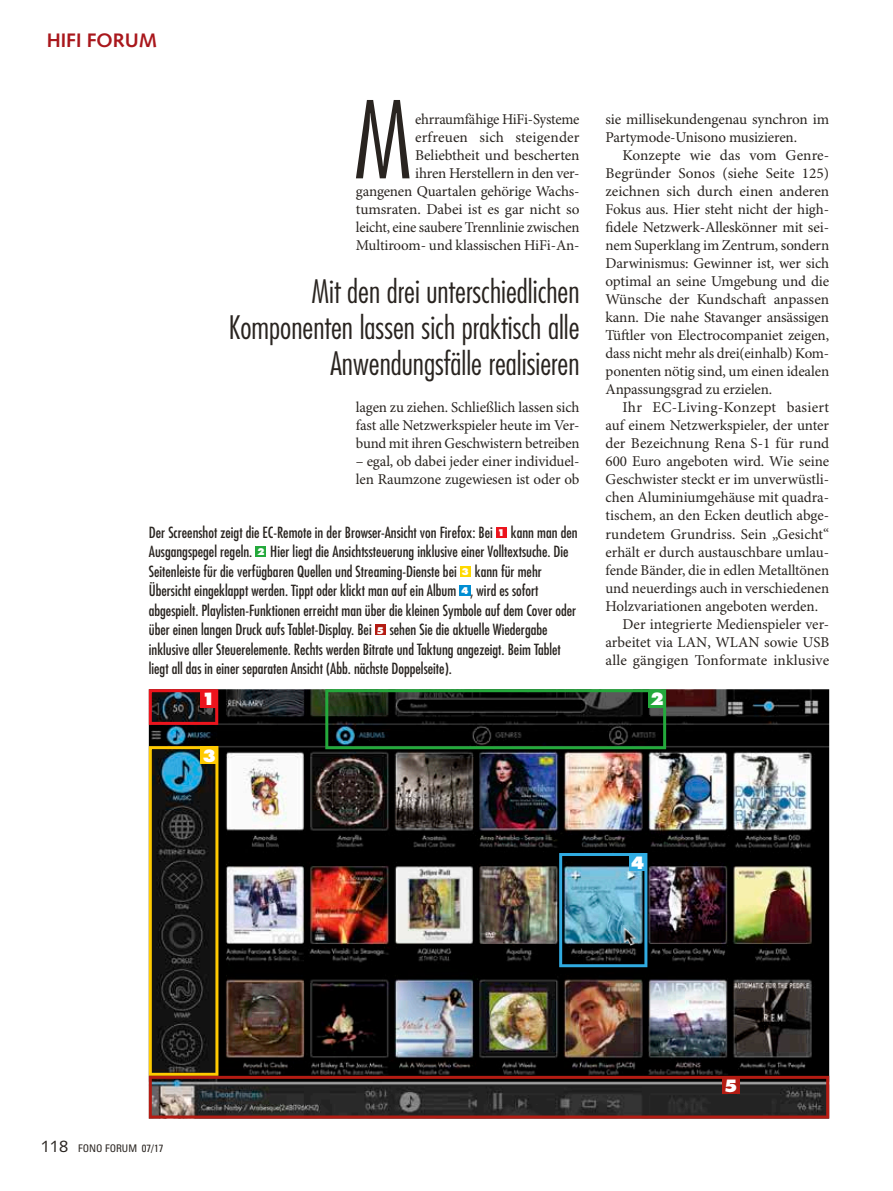
<style>
.page{position:relative;width:893px;height:1191px;background:#fff}
.page>*{position:absolute;margin:0;border:0;box-sizing:border-box;transform-origin:0 0}
.t1{font:300 condensed 103.95px "Futura Std";color:#292420}
.t2{font:300 condensed 31.5px/36px "Futura Std";color:#292420;text-align:right}
.t3{font:700 19.5px "Syntax";color:#a9171c}
.t4{font:800 16.5px "Futura Std";color:#fff}
.t5{font:15px/18px "Minion Pro";letter-spacing:-.01em;color:#292420;text-align:justify}
.t6{font:condensed 15px/19.5px "Futura Std";color:#292420}
.t7{font:15px "Minion Pro";letter-spacing:.015em;color:#292420}
.t8{font:condensed 10.5px "Univers LT Std";color:#292420}
.s1{font-weight:800;font-stretch:normal;font-size:9px;color:#fff}
.s2{font-family:"Syntax";font-stretch:normal;font-size:16.5px}
</style>
<div class="page">
<img style="left:149px;top:689px;width:680px;height:429px">
<div style="left:200px;top:690px;width:17px;height:17px;background:#ec141d"></div>
<div style="left:201px;top:747px;width:17px;height:17px;background:#ffca00"></div>
<div style="left:648px;top:690px;width:18px;height:17px;background:#24a93c"></div>
<div style="left:629px;top:853px;width:17px;height:17px;background:#30abe1"></div>
<div style="left:722px;top:1076px;width:17px;height:17px;background:#b41c13"></div>
<div style="left:496px;top:527px;width:11px;height:10px;background:#ec141d"></div>
<div style="left:255px;top:546px;width:11px;height:11px;background:#24a93c"></div>
<div style="left:460px;top:566px;width:10px;height:10px;background:#ffd900"></div>
<div style="left:459px;top:585px;width:11px;height:11px;background:#008ed3"></div>
<div style="left:375px;top:624px;width:10px;height:11px;background:#b41c13"></div>
<h3 class="t3" style="left:47px;top:29px;width:112px">HIFI FORUM</h3>
<h1 class="t1" style="left:353px;top:78px;width:60px">M</h1>
<p class="t5" style="left:356px;top:111px;width:225px;text-align:right">ehrraumfähige HiFi- Sys teme<br>erfreuen sich steigender Beliebtheit und bescherten<br>ihren Herstellern in den ver&shy;gangenen Quartalen gehörige Wachs&shy;tumsraten. Dabei ist es gar nicht so leicht, eine saubere Trennlinie zwischen Multiroom- und klassischen HiFi-An-</p>
<h2 class="t2" style="left:229px;top:273px;width:352px">Mit den drei unterschiedlichen<br>Komponenten lassen sich praktisch alle<br>Anwendungsfälle realisieren</h2>
<p class="t5" style="left:356px;top:399px;width:225px">lagen zu ziehen. Schließlich lassen sich fast alle Netzwerkspieler heute im Ver&shy;bund mit ihren Geschwistern betreiben</p>
<p class="t5" style="left:356px;top:453px;width:225px">– egal, ob dabei jeder einer individuel&shy;len Raumzone zugewiesen ist oder ob</p>
<p class="t6" style="left:149px;top:522px;width:430px">Der Screenshot zeigt die EC-Remote in der Browser-Ansicht von Firefox: Bei <span class="s1">1</span> kann man den Ausgangspegel regeln. <span class="s1">2</span> Hier liegt die Ansichtssteuerung inklusive einer Volltextsuche. Die Seitenleiste für die verfügbaren Quellen und Streaming-Dienste bei <span class="s1">3</span> kann für mehr Übersicht eingeklappt werden. Tippt oder klickt man auf ein Album <span class="s1">4</span> , wird es sofort abgespielt. Playlisten-Funktionen erreicht man über die kleinen Symbole auf dem Cover oder über einen langen Druck aufs Tablet-Display. Bei <span class="s1">5</span> sehen Sie die aktuelle Wiedergabe inklusive aller Steuerelemente. Rechts werden Bitrate und Taktung angezeigt. Beim Tablet liegt all das in einer separaten Ansicht (Abb. nächste Doppelseite).</p>
<p class="t4" style="left:202px;top:688px;width:15px">1</p>
<p class="t4" style="left:202px;top:745px;width:15px">3</p>
<p class="t5" style="left:605px;top:111px;width:225px">sie millisekundengenau synchron im<br>Partymode-Unisono musizieren.</p>
<p class="t5" style="left:605px;top:147px;width:225px;text-indent:17px">Konzepte wie das vom Genre-Begründer Sonos (siehe Seite 125) zeichnen sich durch einen anderen Fokus aus. Hier steht nicht der high&shy;fidele Netzwerk- Alleskönner mit sei&shy;nem Superklang im Zentrum, sondern Darwinismus: Gewinner ist, wer sich optimal an seine Umgebung und die Wünsche der Kundschaft anpassen kann. Die nahe Stavanger ansässigen Tüftler von Electrocompaniet zeigen, dass nicht mehr als drei(einhalb) Kom&shy;ponenten nötig sind, um einen idealen Anpassungsgrad zu erzielen.</p>
<p class="t7" style="left:622px;top:399px;width:208px">Ihr EC-Living-Konzept basiert</p>
<p class="t5" style="left:605px;top:417px;width:225px">auf einem Netzwerkspieler, der unter</p>
<p class="t5" style="left:605px;top:435px;width:225px">der Bezeichnung Rena S-1 für rund</p>
<p class="t5" style="left:605px;top:453px;width:225px">600 Euro angeboten wird. Wie seine</p>
<p class="t5" style="left:605px;top:471px;width:225px">Geschwister steckt er im unverwüstli-</p>
<p class="t5" style="left:605px;top:489px;width:225px">chen Aluminiumgehäuse mit quadra-</p>
<p class="t5" style="left:605px;top:507px;width:225px">tischem, an den Ecken deutlich abge-</p>
<p class="t5" style="left:605px;top:525px;width:225px">rundetem Grundriss. Sein „Gesicht“</p>
<p class="t5" style="left:605px;top:543px;width:225px">erhält er durch austauschbare umlau-</p>
<p class="t5" style="left:605px;top:561px;width:225px">fende Bänder, die in edlen Metalltönen</p>
<p class="t5" style="left:605px;top:579px;width:225px">und neuerdings auch in verschiedenen</p>
<p class="t5" style="left:605px;top:597px;width:214px">Holzvariationen angeboten werden.</p>
<p class="t5" style="left:622px;top:615px;width:208px">Der integrierte Medienspieler ver-</p>
<p class="t5" style="left:605px;top:633px;width:225px">arbeitet via LAN, WLAN sowie USB</p>
<p class="t5" style="left:605px;top:651px;width:225px">alle gängigen Tonformate inklusive</p>
<p class="t4" style="left:650px;top:688px;width:15px">2</p>
<p class="t4" style="left:631px;top:852px;width:15px">4</p>
<p class="t8" style="left:41px;top:1142px;width:124px"><span class="s2">118</span> FONO FORUM 07/17</p>
<p class="t4" style="left:724px;top:1075px;width:15px">5</p>
</div>
